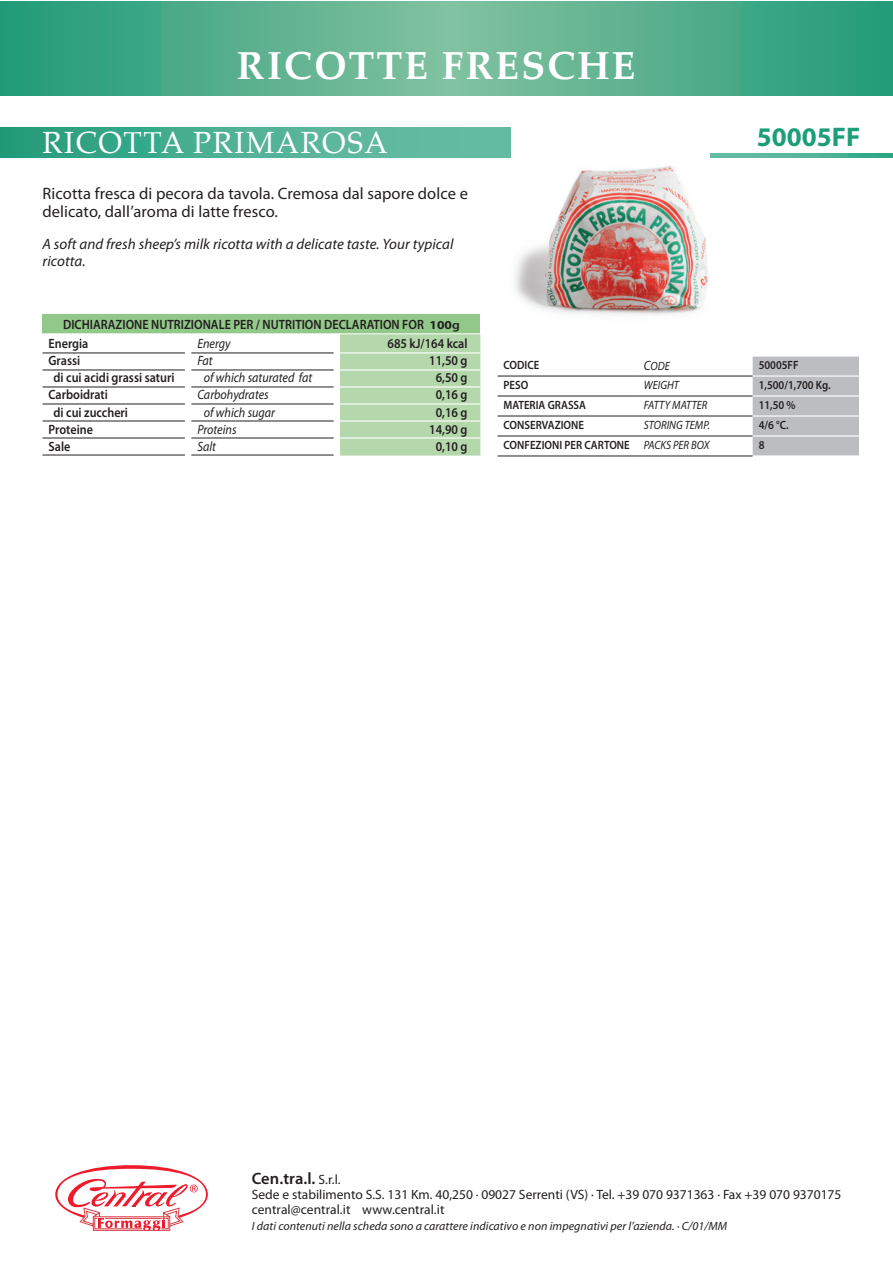
<style>
.page{position:relative;width:893px;height:1263px;background:#fff}
.page>*{position:absolute;margin:0;border:0;box-sizing:border-box;transform-origin:0 0}
.t1{font:700 39px "Palatino";letter-spacing:.05em;color:#fff}
.t2{font:30px "Palatino";letter-spacing:.05em;color:#fff}
.t3{font:700 27px "Myriad Pro";color:#1b9e79}
.t4{font:16.5px/18px "Myriad Pro";letter-spacing:.005em;color:#231f20}
.t5{font:600 16.5px "Myriad Pro";color:#231f20}
.t6{font:italic 15px/16.5px "Myriad Pro";letter-spacing:.005em;color:#231f20}
.t7{font:600 13.5px/18.9px "Myriad Pro";color:#231f20;scale:.9 1}
.t8{font:13.5px/15px "Myriad Pro";color:#231f20}
.t9{font:italic 13.5px "Myriad Pro";color:#231f20;scale:.9 1}
.t10{font:600 12px "Myriad Pro";color:#231f20;scale:.9 1}
.t11{font:italic 12px "Myriad Pro";letter-spacing:.005em;color:#231f20}
.t12{font:italic 12px "Myriad Pro";letter-spacing:.005em;color:#231f20;scale:.9 1}
.s1{font-weight:700;font-size:12.15px}
.s2{font-size:12.15px}
.s3{font-size:13.5px}
.s4{font-weight:400;font-style:italic}
.s5{font-weight:400;font-size:13.5px}
</style>
<div class="page">
<img style="left:504px;top:138px;width:247px;height:177px">
<svg style="left:711px;top:153px;width:181px;height:4px"></svg>
<div style="left:0;top:128px;width:510px;height:29px;background:linear-gradient(to right,#279e7d,#70c1a8)"></div>
<div style="left:43px;top:315px;width:437px;height:19px;background:#92c889"></div>
<hr style="left:43px;top:353px;width:142px;height:1px;background:#231f20">
<hr style="left:191px;top:353px;width:143px;height:1px;background:#231f20">
<hr style="left:43px;top:370px;width:142px;height:1px;background:#231f20">
<hr style="left:191px;top:370px;width:143px;height:1px;background:#231f20">
<hr style="left:43px;top:387px;width:142px;height:1px;background:#231f20">
<hr style="left:191px;top:387px;width:143px;height:1px;background:#231f20">
<hr style="left:43px;top:404px;width:142px;height:1px;background:#231f20">
<hr style="left:191px;top:404px;width:143px;height:1px;background:#231f20">
<hr style="left:43px;top:421px;width:142px;height:1px;background:#231f20">
<hr style="left:191px;top:421px;width:143px;height:1px;background:#231f20">
<hr style="left:43px;top:438px;width:142px;height:1px;background:#231f20">
<hr style="left:191px;top:438px;width:143px;height:1px;background:#231f20">
<hr style="left:43px;top:455px;width:142px;height:1px;background:#231f20">
<hr style="left:191px;top:455px;width:143px;height:1px;background:#231f20">
<hr style="left:43px;top:333px;width:142px;height:1px;background:#fff">
<hr style="left:191px;top:333px;width:143px;height:1px;background:#fff">
<svg style="left:334px;top:333px;width:146px;height:121px;background:#b9d9b1"></svg>
<hr style="left:340px;top:333px;width:140px;height:1px;background:#fff">
<hr style="left:340px;top:352px;width:140px;height:1px;background:#fff">
<hr style="left:340px;top:369px;width:140px;height:1px;background:#fff">
<hr style="left:340px;top:386px;width:140px;height:1px;background:#fff">
<hr style="left:340px;top:403px;width:140px;height:1px;background:#fff">
<hr style="left:340px;top:420px;width:140px;height:2px;background:#fff">
<hr style="left:340px;top:437px;width:140px;height:2px;background:#fff">
<hr style="left:340px;top:454px;width:140px;height:2px;background:#b5d7ac">
<div style="left:753px;top:357px;width:106px;height:98px;background:#bcbdc0"></div>
<hr style="left:497px;top:376px;width:141px;height:1px;background:#231f20">
<hr style="left:638px;top:376px;width:115px;height:1px;background:#231f20">
<hr style="left:497px;top:396px;width:141px;height:1px;background:#231f20">
<hr style="left:638px;top:396px;width:115px;height:1px;background:#231f20">
<hr style="left:497px;top:416px;width:141px;height:1px;background:#231f20">
<hr style="left:638px;top:416px;width:115px;height:1px;background:#231f20">
<hr style="left:497px;top:436px;width:141px;height:1px;background:#231f20">
<hr style="left:638px;top:436px;width:115px;height:1px;background:#231f20">
<hr style="left:497px;top:456px;width:141px;height:1px;background:#231f20">
<hr style="left:638px;top:456px;width:115px;height:1px;background:#231f20">
<hr style="left:753px;top:375px;width:106px;height:2px;background:#fff">
<hr style="left:753px;top:395px;width:106px;height:2px;background:#fff">
<hr style="left:753px;top:415px;width:106px;height:2px;background:#fff">
<hr style="left:753px;top:435px;width:106px;height:2px;background:#fff">
<svg style="left:0;top:1px;width:892px;height:95px;background:#52ae8c"></svg>
<svg style="left:55px;top:1165px;width:153px;height:66px"></svg>
<h1 class="t1" style="left:237px;top:47px;width:400px">RICOTTE FRESCHE</h1>
<h2 class="t2" style="left:43px;top:129px;width:347px">RICOTTA PRIMAROSA</h2>
<h3 class="t3" style="left:757px;top:121px;width:105px">50005FF</h3>
<p class="t4" style="left:43px;top:185px;width:427px">Ricotta fresca di pecora da tavola. Cremosa dal sapore dolce e delicato, dall’aroma di latte fresco.</p>
<p class="t6" style="left:43px;top:236px;width:412px">A soft and fresh sheep’s milk ricotta with a delicate taste. Your typical ricotta.</p>
<p class="t7" style="left:49px;top:316px;width:458px;text-indent:15px">DICHIARAZIONE NUTRIZIONALE PER / NUTRITION DECLARATION FOR <span class="s1">100</span><span class="s2">g<br></span>Energia</p>
<p class="t9" style="left:197px;top:336px;width:38px">Energy</p>
<p class="t7" style="left:388px;top:334px;width:90px">685 kJ/164 kcal</p>
<p class="t7" style="left:49px;top:352px;width:37px">Grassi</p>
<p class="t9" style="left:197px;top:354px;width:18px">Fat</p>
<p class="t7" style="left:429px;top:352px;width:44px">11,50 g</p>
<p class="t7" style="left:54px;top:369px;width:136px">di cui acidi grassi saturi</p>
<p class="t9" style="left:204px;top:371px;width:122px">of which saturated fat</p>
<p class="t7" style="left:436px;top:369px;width:37px">6,50 g</p>
<p class="t7" style="left:49px;top:386px;width:67px">Carboidrati</p>
<p class="t9" style="left:197px;top:388px;width:81px">Carbohydrates</p>
<p class="t7" style="left:436px;top:386px;width:37px">0,16 g</p>
<p class="t7" style="left:54px;top:403px;width:84px">di cui zuccheri</p>
<p class="t9" style="left:204px;top:405px;width:81px">of which sugar</p>
<p class="t7" style="left:436px;top:403px;width:37px">0,16 g</p>
<p class="t7" style="left:49px;top:420px;width:51px">Proteine</p>
<p class="t9" style="left:197px;top:422px;width:45px">Proteins</p>
<p class="t7" style="left:429px;top:420px;width:44px">14,90 g</p>
<p class="t7" style="left:49px;top:437px;width:26px">Sale</p>
<p class="t9" style="left:197px;top:439px;width:22px">Salt</p>
<p class="t7" style="left:436px;top:437px;width:37px">0,10 g</p>
<p class="t10" style="left:503px;top:359px;width:41px">CODICE</p>
<p class="t12" style="left:644px;top:360px;width:30px"><span class="s3">C</span>ODE</p>
<p class="t10" style="left:759px;top:359px;width:46px">50005FF</p>
<p class="t10" style="left:503px;top:379px;width:29px">PESO</p>
<p class="t12" style="left:644px;top:379px;width:41px">WEIGHT</p>
<p class="t10" style="left:759px;top:379px;width:82px">1,500/1,700 Kg.</p>
<p class="t10" style="left:503px;top:399px;width:93px">MATERIA GRASSA</p>
<p class="t12" style="left:644px;top:399px;width:72px">FATTY MATTER</p>
<p class="t10" style="left:759px;top:399px;width:43px">11,50 %</p>
<p class="t10" style="left:503px;top:419px;width:91px">CONSERVAZIONE</p>
<p class="t12" style="left:644px;top:419px;width:75px">STORING TEMP.</p>
<p class="t10" style="left:759px;top:419px;width:35px">4/6 °C.</p>
<p class="t10" style="left:503px;top:439px;width:230px">CONFEZIONI PER CARTONE <span class="s4">PACKS PER BOX</span></p>
<p class="t10" style="left:759px;top:439px;width:8px">8</p>
<p class="t5" style="left:252px;top:1169px;width:90px">Cen.tra.l. <span class="s5">S.r.l.</span></p>
<p class="t8" style="left:252px;top:1187px;width:591px">Sede e stabilimento S.S. 131 Km. 40,250 · 09027 Serrenti (VS) · Tel. +39 070 9371363 · Fax +39 070 9370175 central@central.it www.central.it</p>
<p class="t11" style="left:252px;top:1219px;width:477px">I dati contenuti nella scheda sono a carattere indicativo e non impegnativi per l’azienda. · C/01/MM</p>
</div>
